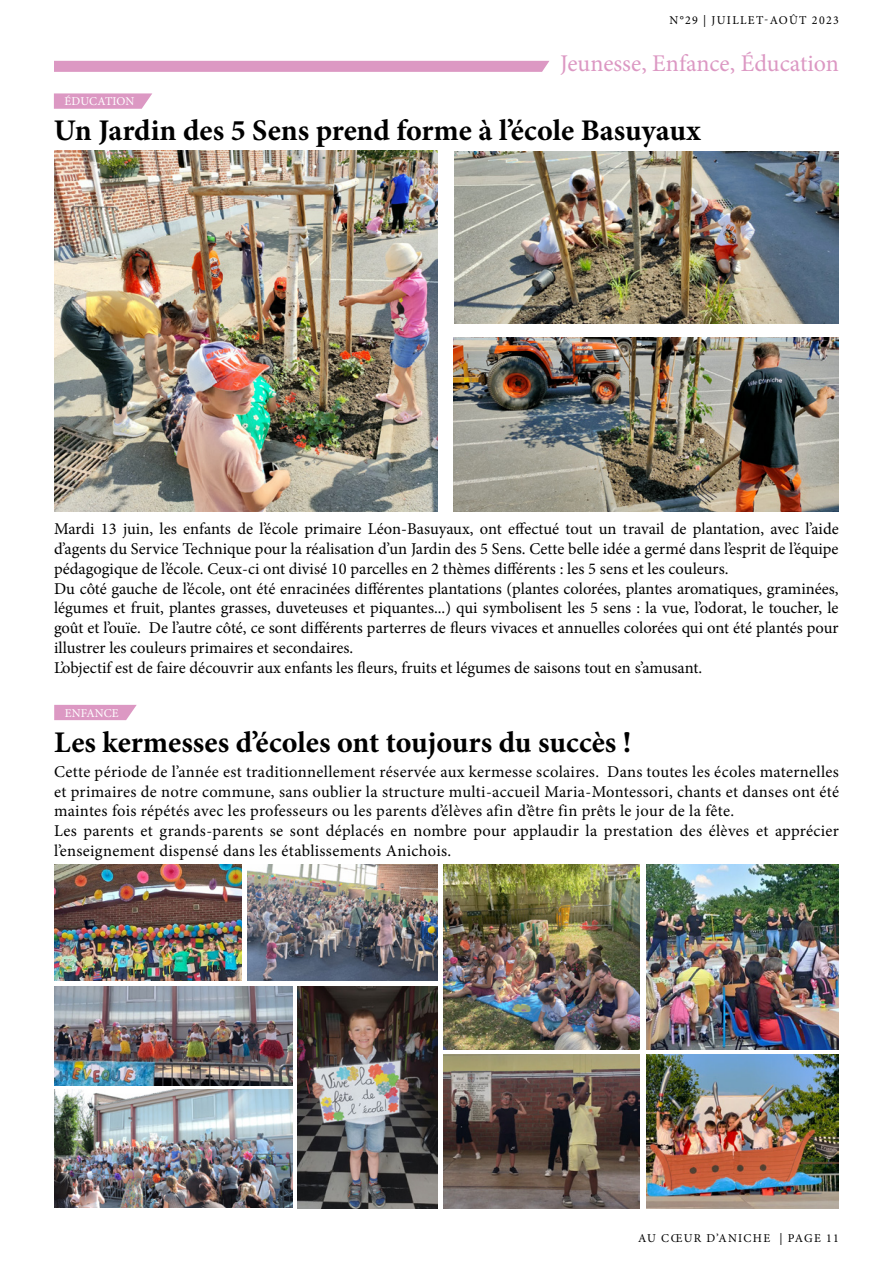
<style>
.page{position:relative;width:893px;height:1263px;background:#fff}
.page>*{position:absolute;margin:0;border:0;box-sizing:border-box;transform-origin:0 0}
.t1{font:700 30px "Minion Pro";color:#000}
.t2{font:24px "Minion Pro";color:#dc98c3}
.t3{font:16.5px/19.8px "Minion Pro";color:#000}
.t4{font:16.5px/19.8px "Minion Pro";letter-spacing:.02em;color:#000}
.t5{font:12px "Minion Pro";letter-spacing:.11em;color:#000}
.t6{font:12px "Minion Pro";letter-spacing:.01em;color:#fff}
</style>
<div class="page">
<svg style="left:54px;top:61px;width:495px;height:11px;background:#dc99c4"></svg>
<svg style="left:54px;top:93px;width:98px;height:16px;background:#dfa1c8"></svg>
<svg style="left:54px;top:705px;width:83px;height:15px"></svg>
<img style="left:54px;top:151px;width:384px;height:361px">
<img style="left:454px;top:337px;width:384px;height:175px">
<img style="left:454px;top:151px;width:384px;height:173px">
<img style="left:54px;top:864px;width:187px;height:117px">
<img style="left:646px;top:864px;width:193px;height:185px">
<img style="left:646px;top:1055px;width:193px;height:153px">
<img style="left:54px;top:1090px;width:238px;height:117px">
<img style="left:444px;top:864px;width:195px;height:185px">
<img style="left:247px;top:864px;width:190px;height:117px">
<img style="left:444px;top:1055px;width:195px;height:153px">
<img style="left:54px;top:986px;width:238px;height:99px">
<img style="left:297px;top:986px;width:140px;height:223px">
<p class="t5" style="left:669px;top:12px;width:171px">N°29 | JUILLET-AOÛT 2023</p>
<p class="t6" style="left:65px;top:93px;width:71px">ÉDUCATION</p>
<h2 class="t2" style="left:560px;top:48px;width:280px">Jeunesse, Enfance, Éducation</h2>
<h1 class="t1" style="left:54px;top:109px;width:648px">Un Jardin des 5 Sens prend forme à l’école Basuyaux</h1>
<p class="t3" style="left:54px;top:519px;width:786px">Mardi 13 juin, les enfants de l’école primaire Léon-Basuyaux, ont effectué tout un travail de plantation, avec l’aide d’agents du Service Technique pour la réalisation d’un Jardin des 5 Sens. Cette belle idée a germé dans l’esprit de l’équipe pédagogique de l’école. Ceux-ci ont divisé 10 parcelles en 2 thèmes différents : les 5 sens et les couleurs.<br>Du côté gauche de l’école, ont été enracinées différentes plantations (plantes colorées, plantes aromatiques, graminées, légumes et fruit, plantes grasses, duveteuses et piquantes...) qui symbolisent les 5 sens : la vue, l’odorat, le toucher, le goût et l’ouïe. De l’autre côté, ce sont différents parterres de fleurs vivaces et annuelles colorées qui ont été plantés pour illustrer les couleurs primaires et secondaires.<br>L’objectif est de faire découvrir aux enfants les fleurs, fruits et légumes de saisons tout en s’amusant.</p>
<p class="t6" style="left:65px;top:705px;width:55px">ENFANCE</p>
<h1 class="t1" style="left:54px;top:721px;width:579px">Les kermesses d’écoles ont toujours du succès !</h1>
<p class="t4" style="left:54px;top:762px;width:787px">Cette période de l’année est traditionnellement réservée aux kermesse scolaires. Dans toutes les écoles maternelles et primaires de notre commune, sans oublier la structure multi-accueil Maria-Montessori, chants et danses ont été maintes fois répétés avec les professeurs ou les parents d’élèves afin d’être fin prêts le jour de la fête.<br>Les parents et grands-parents se sont déplacés en nombre pour applaudir la prestation des élèves et apprécier l’enseignement dispensé dans les établissements Anichois.</p>
<p class="t5" style="left:638px;top:1230px;width:202px">AU CŒUR D’ANICHE | PAGE 11</p>
</div>
